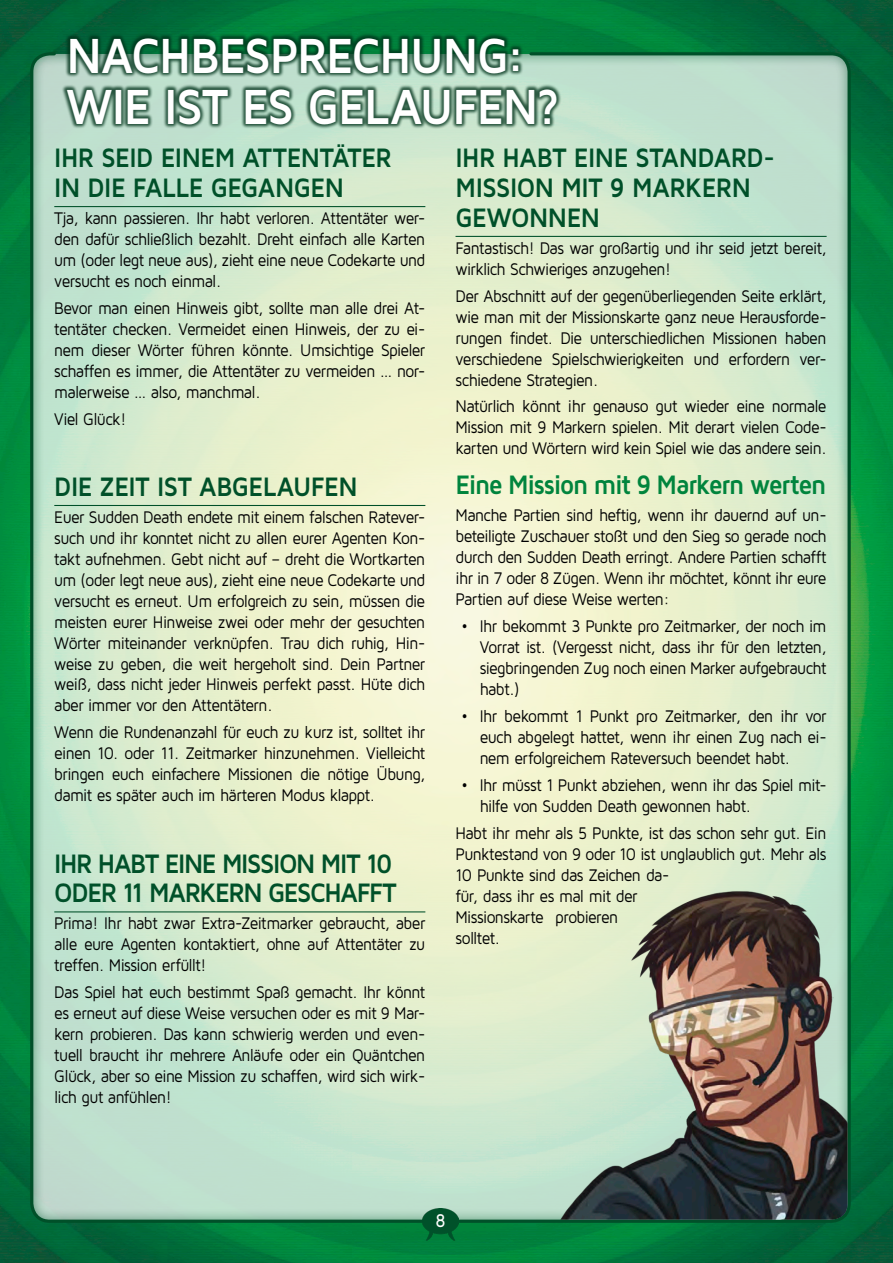
<style>
.page{position:relative;width:893px;height:1263px;background:#fff}
.page>*{position:absolute;margin:0;border:0;box-sizing:border-box;transform-origin:0 0}
.t1{font:700 51.15px/51.2px "Maven Pro";letter-spacing:-.025em;color:#fff;scale:.9 1}
.t2{font:700 27.6px/29.8px "Maven Pro";letter-spacing:-.02em;color:#005029;scale:.9 1}
.t3{font:700 27.6px/29.8px "Maven Pro";letter-spacing:-.055em;color:#005029;scale:.9 1}
.t4{font:700 27.6px "Maven Pro";letter-spacing:-.055em;color:#00843d;scale:.9 1}
.t5{font:500 19.05px "Maven Pro";color:#fff;scale:.9 1}
.t6{font:17.4px/21px "Maven Pro";letter-spacing:-.04em;color:#000;text-align:justify;scale:.9 1}
</style>
<div class="page">
<img style="left:0;top:0;width:893px;height:1263px">
<div style="left:29px;top:50px;width:822px;height:1173px;background:#005029;opacity:.75"></div>
<img style="left:507px;top:871px;width:340px;height:348px">
<img style="left:422px;top:1209px;width:36px;height:31px">
<div style="left:62px;top:33px;width:500px;height:96px;background:#00321a;opacity:.8"></div>
<hr style="left:54px;top:206px;width:371px;height:1px;background:#005029">
<hr style="left:54px;top:505px;width:371px;height:1px;background:#005029">
<hr style="left:54px;top:911px;width:371px;height:1px;background:#005029">
<hr style="left:456px;top:236px;width:371px;height:1px;background:#005029">
<h1 class="t1" style="left:66px;top:28px;width:549px">NACHBESPRECHUNG:<br>WIE IST ES GELAUFEN?</h1>
<h2 class="t2" style="left:54px;top:142px;width:377px">IHR SEID EINEM ATTENTÄTER<br>IN DIE FALLE GEGANGEN</h2>
<p class="t6" style="left:54px;top:207px;width:414px">Tja, kann passieren. Ihr habt verloren. Attentäter wer&shy;den dafür schließlich bezahlt. Dreht einfach alle Karten um (oder legt neue aus), zieht eine neue Codekarte und versucht es noch einmal.</p>
<p class="t6" style="left:54px;top:297px;width:414px">Bevor man einen Hinweis gibt, sollte man alle drei At&shy;tentäter checken. Vermeidet einen Hinweis, der zu ei&shy;nem dieser Wörter führen könnte. Umsichtige Spieler schaffen es immer, die Attentäter zu vermeiden … nor&shy;malerweise … also, manchmal.</p>
<p class="t6" style="left:54px;top:407px;width:81px">Viel Glück!</p>
<h2 class="t2" style="left:456px;top:142px;width:352px">IHR HABT EINE STANDARD-<br>MISSION MIT 9 MARKERN<br>GEWONNEN</h2>
<p class="t6" style="left:456px;top:237px;width:414px">Fantastisch! Das war großartig und ihr seid jetzt bereit, wirklich Schwieriges anzugehen!</p>
<p class="t6" style="left:456px;top:285px;width:414px">Der Abschnitt auf der gegenüberliegenden Seite erklärt, wie man mit der Missionskarte ganz neue Herausforde&shy;rungen findet. Die unterschiedlichen Missionen haben verschiedene Spielschwierigkeiten und erfordern ver&shy;schiedene Strategien.</p>
<p class="t6" style="left:456px;top:395px;width:414px">Natürlich könnt ihr genauso gut wieder eine normale Mission mit 9 Markern spielen. Mit derart vielen Code&shy;karten und Wörtern wird kein Spiel wie das andere sein.</p>
<h2 class="t4" style="left:456px;top:467px;width:414px">Eine Mission mit 9 Markern werten</h2>
<p class="t6" style="left:456px;top:504px;width:414px">Manche Partien sind heftig, wenn ihr dauernd auf un&shy;beteiligte Zuschauer stoßt und den Sieg so gerade noch durch den Sudden Death erringt. Andere Partien schafft ihr in 7 oder 8 Zügen. Wenn ihr möchtet, könnt ihr eure Partien auf diese Weise werten:</p>
<p class="t6" style="left:480px;top:615px;width:387px;text-indent:-18px">• Ihr bekommt 3 Punkte pro Zeitmarker, der noch im Vorrat ist. (Vergesst nicht, dass ihr für den letzten, siegbringenden Zug noch einen Marker aufgebraucht habt.)</p>
<p class="t6" style="left:480px;top:705px;width:387px;text-indent:-18px">• Ihr bekommt 1 Punkt pro Zeitmarker, den ihr vor euch abgelegt hattet, wenn ihr einen Zug nach ei&shy;nem erfolgreichem Rateversuch beendet habt.</p>
<p class="t6" style="left:480px;top:774px;width:387px;text-indent:-18px">• Ihr müsst 1 Punkt abziehen, wenn ihr das Spiel mit&shy;hilfe von Sudden Death gewonnen habt.</p>
<p class="t6" style="left:456px;top:822px;width:414px;text-align:left">Habt ihr mehr als 5 Punkte, ist das schon sehr gut. Ein<br>Punktestand von 9 oder 10 ist unglaublich gut. Mehr als<br>10 Punkte sind das Zeichen da-<br>für, dass ihr es mal mit der<br>Missionskarte probieren<br>solltet.</p>
<h2 class="t2" style="left:54px;top:470px;width:339px">DIE ZEIT IST ABGELAUFEN</h2>
<p class="t6" style="left:54px;top:506px;width:414px">Euer Sudden Death endete mit einem falschen Ratever&shy;such und ihr konntet nicht zu allen eurer Agenten Kon&shy;takt aufnehmen. Gebt nicht auf – dreht die Wortkarten um (oder legt neue aus), zieht eine neue Codekarte und versucht es erneut. Um erfolgreich zu sein, müssen die meisten eurer Hinweise zwei oder mehr der gesuchten Wörter miteinander verknüpfen. Trau dich ruhig, Hin&shy;weise zu geben, die weit hergeholt sind. Dein Partner weiß, dass nicht jeder Hinweis perfekt passt. Hüte dich aber immer vor den Attentätern.</p>
<p class="t6" style="left:54px;top:721px;width:414px">Wenn die Rundenanzahl für euch zu kurz ist, solltet ihr einen 10. oder 11. Zeitmarker hinzunehmen. Vielleicht bringen euch einfachere Missionen die nötige Übung, damit es später auch im härteren Modus klappt.</p>
<h2 class="t3" style="left:54px;top:847px;width:382px">IHR HABT EINE MISSION MIT 10<br>ODER 11 MARKERN GESCHAFFT</h2>
<p class="t6" style="left:54px;top:912px;width:414px">Prima! Ihr habt zwar Extra-Zeitmarker gebraucht, aber alle eure Agenten kontaktiert, ohne auf Attentäter zu treffen. Mission erfüllt!</p>
<p class="t6" style="left:54px;top:981px;width:414px">Das Spiel hat euch bestimmt Spaß gemacht. Ihr könnt es erneut auf diese Weise versuchen oder es mit 9 Mar&shy;kern probieren. Das kann schwierig werden und even&shy;tuell braucht ihr mehrere Anläufe oder ein Quäntchen Glück, aber so eine Mission zu schaffen, wird sich wirk&shy;lich gut anfühlen!</p>
<p class="t5" style="left:435px;top:1208px;width:13px">8</p>
</div>
